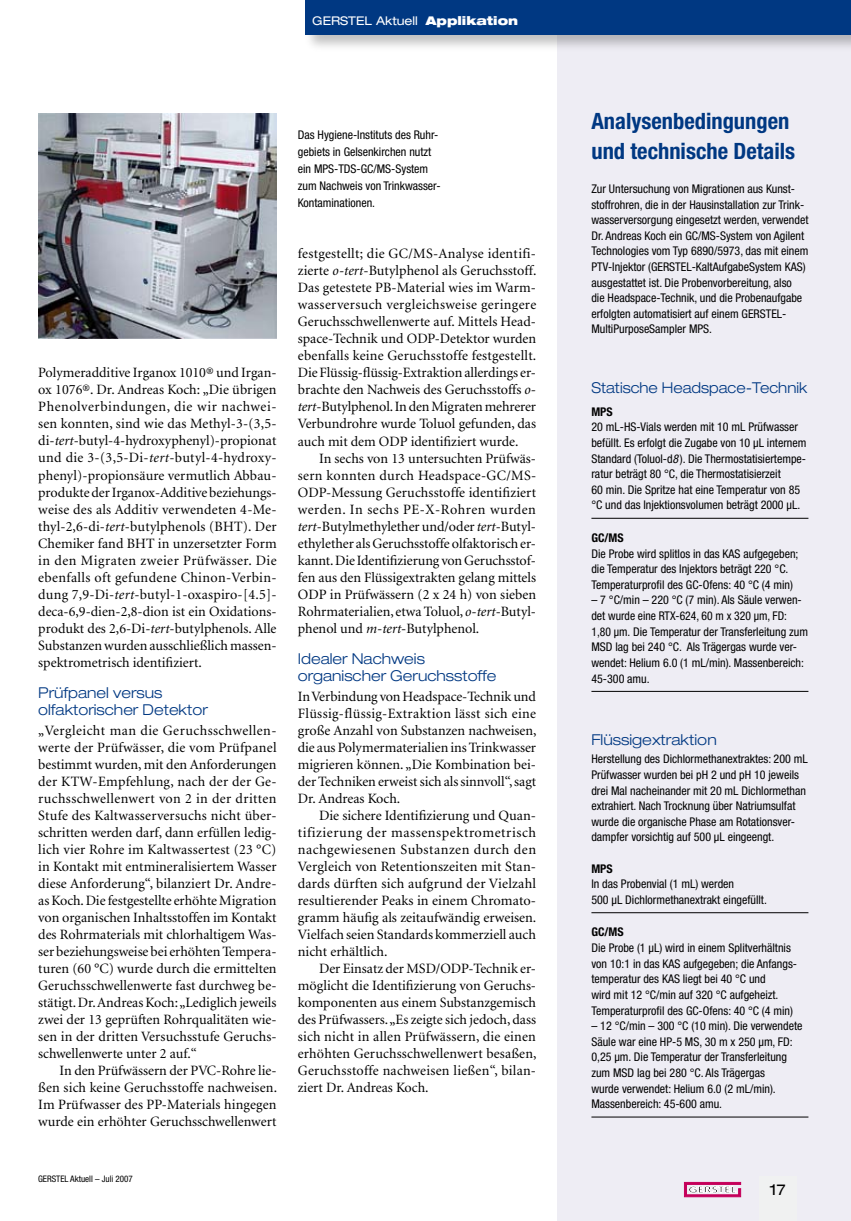
<style>
.page{position:relative;width:851px;height:1221px;background:#fff}
.page>*{position:absolute;margin:0;border:0;box-sizing:border-box;transform-origin:0 0}
.t1{font:700 condensed 22.5px/30px "Helvetica Neue";color:#003882}
.t2{font:300 expanded 15px/17px "Helvetica Neue";color:#003882}
.t3{font:300 expanded 15px "Helvetica Neue";color:#003882;scale:.96 1}
.t4{font:expanded 15px "Helvetica Neue";color:#000}
.t5{font:14.25px/17px "Minion";color:#000;text-align:justify}
.t6{font:condensed 12px/15.6px "Helvetica Neue";color:#000}
.t7{font:expanded 12px "Helvetica Neue";color:#fff}
.t8{font:700 condensed 12px "Helvetica Neue";color:#000}
.t9{font:condensed 9px "Helvetica Neue";color:#000}
.s1{font-weight:900}
.s2{font-style:italic}
</style>
<div class="page">
<div style="left:557px;top:0;width:293px;height:1220px;background:#eeedf4"></div>
<hr style="left:591px;top:518px;width:217px;height:1px;background:#000">
<hr style="left:591px;top:691px;width:217px;height:1px;background:#000">
<hr style="left:591px;top:912px;width:217px;height:1px;background:#000">
<hr style="left:591px;top:1116px;width:217px;height:1px;background:#000">
<img style="left:38px;top:113px;width:238px;height:225px">
<div style="left:303px;top:0;width:547px;height:53px;background:#000;opacity:.25"></div>
<div style="left:305px;top:0;width:545px;height:34px;background:#003882"></div>
<div style="left:759px;top:1176px;width:37px;height:44px;background:#f0f1f1"></div>
<svg style="left:684px;top:1182px;width:56px;height:14px"></svg>
<p class="t7" style="left:312px;top:14px;width:207px">GERSTEL Aktuell <span class="s1">Applikation</span></p>
<p class="t5" style="left:38px;top:365px;width:240px">Polymeradditive Irganox 1010® und Irgan&shy;ox 1076®. Dr. Andreas Koch: „Die übrigen Phenolverbindungen, die wir nachwei&shy;sen konnten, sind wie das Methyl-3-(3,5- di-<span class="s2">tert</span>-butyl-4-hydroxyphenyl)-propionat und die 3-(3,5-Di-<span class="s2">tert</span>-butyl-4-hydroxy&shy;phenyl)-propionsäure vermutlich Abbau&shy;produkte der Irganox-Additive beziehungs&shy;weise des als Additiv verwendeten 4-Me&shy;thyl-2,6-di-<span class="s2">tert</span>-butylphenols (BHT). Der Chemiker fand BHT in unzersetzter Form in den Migraten zweier Prüfwässer. Die ebenfalls oft gefundene Chinon-Verbin&shy;dung 7,9-Di-<span class="s2">tert</span>-butyl-1-oxaspiro-[4.5]- deca-6,9-dien-2,8-dion ist ein Oxidations&shy;produkt des 2,6-Di-<span class="s2">tert</span>-butylphenols. Alle Substanzen wurden ausschließlich massen&shy;spektrometrisch identifiziert.</p>
<p class="t2" style="left:38px;top:683px;width:171px">Prüfpanel versus olfaktorischer Detektor</p>
<p class="t5" style="left:38px;top:722px;width:240px">„Vergleicht man die Geruchsschwellen&shy;werte der Prüfwässer, die vom Prüfpanel bestimmt wurden, mit den Anforderungen der KTW-Empfehlung, nach der der Ge&shy;ruchsschwellenwert von 2 in der dritten Stufe des Kaltwasserversuchs nicht über&shy;schritten werden darf, dann erfüllen ledig&shy;lich vier Rohre im Kaltwassertest (23 °C) in Kontakt mit entmineralisiertem Wasser diese Anforderung“, bilanziert Dr. Andre&shy;as Koch. Die festgestellte erhöhte Migration von organischen Inhaltsstoffen im Kontakt des Rohrmaterials mit chlorhaltigem Was&shy;ser beziehungsweise bei erhöhten Tempera&shy;turen (60 °C) wurde durch die ermittelten Geruchsschwellenwerte fast durchweg be&shy;stätigt. Dr. Andreas Koch: „Lediglich jeweils zwei der 13 geprüften Rohrqualitäten wie&shy;sen in der dritten Versuchsstufe Geruchs&shy;schwellenwerte unter 2 auf.“</p>
<p class="t5" style="left:38px;top:1062px;width:240px;text-indent:21px">In den Prüfwässern der PVC-Rohre lie&shy;ßen sich keine Geruchsstoffe nachweisen.<br>Im Prüfwasser des PP-Materials hingegen wurde ein erhöhter Geruchsschwellenwert</p>
<p class="t9" style="left:38px;top:1173px;width:96px">GERSTEL Aktuell – Juli 2007</p>
<p class="t6" style="left:298px;top:126px;width:144px;line-height:17px">Das Hygiene-Instituts des Ruhr&shy;gebiets in Gelsenkirchen nutzt ein MPS-TDS-GC/MS-System zum Nachweis von Trinkwasser-<br>Kontaminationen.</p>
<p class="t5" style="left:298px;top:246px;width:240px">festgestellt; die GC/MS-Analyse identifi&shy;zierte <span class="s2">o-tert</span>-Butylphenol als Geruchsstoff.<br>Das getestete PB-Material wies im Warm&shy;wasserversuch vergleichsweise geringere Geruchsschwellenwerte auf. Mittels Head&shy;space-Technik und ODP-Detektor wurden ebenfalls keine Geruchsstoffe festgestellt.<br>Die Flüssig-flüssig-Extraktion allerdings er&shy;brachte den Nachweis des Geruchsstoffs <span class="s2">o&shy;tert</span>-Butylphenol. In den Migraten mehrerer Verbundrohre wurde Toluol gefunden, das auch mit dem ODP identifiziert wurde.</p>
<p class="t5" style="left:298px;top:450px;width:240px;text-indent:21px">In sechs von 13 untersuchten Prüfwäs&shy;sern konnten durch Headspace-GC/MS-ODP-Messung Geruchsstoffe identifiziert werden. In sechs PE-X-Rohren wurden <span class="s2">tert</span>-Butylmethylether und/oder <span class="s2">tert</span>-Butyl&shy;ethylether als Geruchsstoffe olfaktorisch er&shy;kannt. Die Identifizierung von Geruchsstof&shy;fen aus den Flüssigextrakten gelang mittels ODP in Prüfwässern (2 x 24 h) von sieben Rohrmaterialien, etwa Toluol, <span class="s2">o-tert</span>-Butyl&shy;phenol und <span class="s2">m-tert</span>-Butylphenol.</p>
<p class="t2" style="left:298px;top:649px;width:200px">Idealer Nachweis organischer Geruchsstoffe</p>
<p class="t5" style="left:298px;top:688px;width:240px">In Verbindung von Headspace-Technik und Flüssig-flüssig-Extraktion lässt sich eine große Anzahl von Substanzen nachweisen, die aus Polymermaterialien ins Trinkwasser migrieren können. „Die Kombination bei&shy;der Techniken erweist sich als sinnvoll“, sagt Dr. Andreas Koch.</p>
<p class="t5" style="left:298px;top:807px;width:240px;text-indent:21px">Die sichere Identifizierung und Quan&shy;tifizierung der massenspektrometrisch nachgewiesenen Substanzen durch den Vergleich von Retentionszeiten mit Stan&shy;dards dürften sich aufgrund der Vielzahl resultierender Peaks in einem Chromato&shy;gramm häufig als zeitaufwändig erweisen.<br>Vielfach seien Standards kommerziell auch nicht erhältlich.</p>
<p class="t5" style="left:298px;top:960px;width:240px;text-indent:21px">Der Einsatz der MSD/ODP-Technik er&shy;möglicht die Identifizierung von Geruchs&shy;komponenten aus einem Substanzgemisch des Prüfwassers. „Es zeigte sich jedoch, dass sich nicht in allen Prüfwässern, die einen erhöhten Geruchsschwellenwert besaßen, Geruchsstoffe nachweisen ließen“, bilan&shy;ziert Dr. Andreas Koch.</p>
<h1 class="t1" style="left:591px;top:106px;width:205px">Analysenbedingungen und technische Details</h1>
<p class="t6" style="left:591px;top:181px;width:218px">Zur Untersuchung von Migrationen aus Kunst&shy;stoffrohren, die in der Hausinstallation zur Trink&shy;wasserversorgung eingesetzt werden, verwendet Dr. Andreas Koch ein GC/MS-System von Agilent Technologies vom Typ 6890/5973, das mit einem PTV-Injektor (GERSTEL-KaltAuf-gabeSystem KAS) ausgestattet ist. Die Probenvorbereitung, also<br>die Headspace-Technik, und die Probenaufgabe erfolgten automatisiert auf einem GERSTEL-MultiPurposeSampler MPS.</p>
<p class="t3" style="left:591px;top:378px;width:226px">Statische Headspace-Technik</p>
<p class="t8" style="left:591px;top:404px;width:23px">MPS</p>
<p class="t6" style="left:591px;top:419px;width:216px">20 mL-HS-Vials werden mit 10 mL Prüfwasser befüllt. Es erfolgt die Zugabe von 10 µL internem Standard (Toluol-d<span class="s2">8</span> ). Die Thermostatisiertempe&shy;ratur beträgt 80 °C, die Thermostatisierzeit<br>60 min. Die Spritze hat eine Temperatur von 85 °C und das Injektionsvolumen beträgt 2000 µL.</p>
<p class="t8" style="left:591px;top:530px;width:34px">GC/MS</p>
<p class="t6" style="left:591px;top:545px;width:208px">Die Probe wird splitlos in das KAS aufgegeben; die Temperatur des Injektors beträgt 220 °C.<br>Temperaturprofil des GC-Ofens: 40 °C (4 min)</p>
<p class="t6" style="left:591px;top:592px;width:218px">– 7 °C/min – 220 °C (7 min). Als Säule verwen&shy;det wurde eine RTX-624, 60 m x 320 µm, FD:<br>1,80 µm. Die Temperatur der Transferleitung zum MSD lag bei 240 °C. Als Trägergas wurde ver&shy;wendet: Helium 6.0 (1 mL/min). Massen-bereich:<br>45-300 amu.</p>
<p class="t2" style="left:591px;top:730px;width:127px">Flüssigextraktion</p>
<p class="t6" style="left:591px;top:751px;width:218px">Herstellung des Dichlormethanextraktes: 200 mL Prüfwasser wurden bei pH 2 und pH 10 jeweils drei Mal nacheinander mit 20 mL Dichlormethan extrahiert. Nach Trocknung über Natriumsulfat wurde die organische Phase am Rotationsver&shy;dampfer vorsichtig auf 500 µL eingeengt.</p>
<p class="t8" style="left:591px;top:861px;width:23px">MPS</p>
<p class="t6" style="left:591px;top:876px;width:177px">In das Probenvial (1 mL) werden<br>500 µL Dichlormethanextrakt eingefüllt.</p>
<p class="t8" style="left:591px;top:924px;width:34px">GC/MS</p>
<p class="t6" style="left:591px;top:939px;width:207px">Die Probe (1 µL) wird in einem Splitverhältnis von 10:1 in das KAS aufgegeben; die Anfangs&shy;temperatur des KAS liegt bei 40 °C und<br>wird mit 12 °C/min auf 320 °C aufgeheizt.<br>Temperaturprofil des GC-Ofens: 40 °C (4 min)</p>
<p class="t6" style="left:591px;top:1017px;width:212px">– 12 °C/min – 300 °C (10 min). Die verwendete Säule war eine HP-5 MS, 30 m x 250 µm, FD:<br>0,25 µm. Die Temperatur der Transferleitung zum MSD lag bei 280 °C. Als Trägergas<br>wurde verwendet: Helium 6.0 (2 mL/min).<br>Massenbereich: 45-600 amu.</p>
<p class="t4" style="left:770px;top:1180px;width:16px">17</p>
</div>
